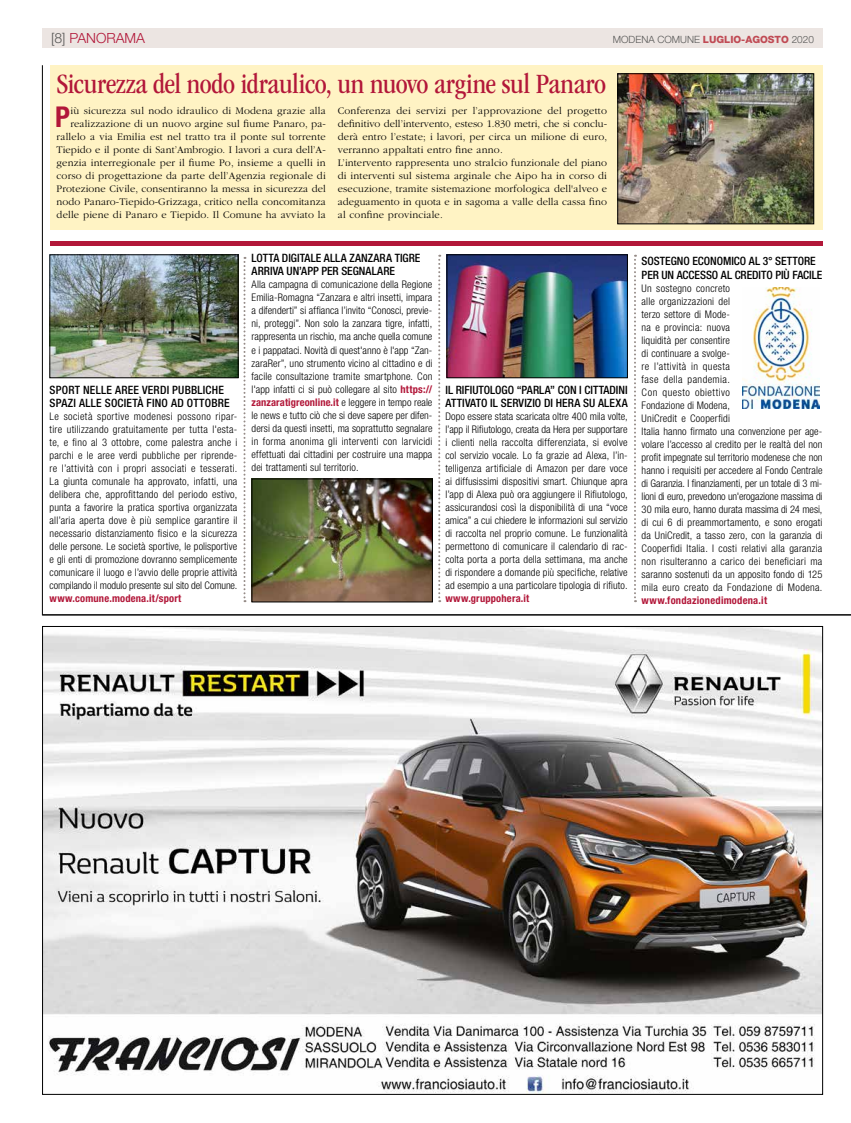
<style>
.page{position:relative;width:851px;height:1123px;background:#fff}
.page>*{position:absolute;margin:0;border:0;box-sizing:border-box;transform-origin:0 0}
.t1{font:condensed 28.9px "ITC Garamond Std";letter-spacing:-.015em;color:#b21739}
.t2{font:700 condensed 28.7px "Helvetica Neue LT Std";color:#b21739}
.t3{font:300 14px "Helvetica Neue LT Std";color:#b21739}
.t4{font:500 condensed 11.5px/13.5px "Helvetica Neue LT Std";letter-spacing:.005em;color:#000}
.t5{font:300 condensed 10.5px/13px "Helvetica Neue LT Std";letter-spacing:.01em;color:#000;text-align:justify}
.t6{font:300 10.5px/13px "ITC Garamond Std";letter-spacing:.02em;color:#000;text-align:right}
.t7{font:700 condensed 10.5px "Helvetica Neue LT Std";letter-spacing:.02em;color:#b21739}
.t8{font:300 10px "Helvetica Neue LT Std";color:#575756}
.s1{color:#575756}
.s2{font-weight:800;color:#c04a54}
.s3{font-weight:700;color:#b21739}
</style>
<div class="page">
<img style="left:44px;top:628px;width:776px;height:464px">
<div style="left:43px;top:28px;width:779px;height:20px;background:#ece5e2"></div>
<hr style="left:43px;top:614px;width:807px;height:1px;background:#000">
<hr style="left:42px;top:65px;width:1px;height:550px;background:#000">
<svg style="left:243px;top:257px;width:2px;height:345px"></svg>
<svg style="left:438px;top:255px;width:2px;height:347px"></svg>
<svg style="left:634px;top:255px;width:2px;height:347px"></svg>
<hr style="left:49px;top:241px;width:773px;height:4px;background:#b21739">
<div style="left:49px;top:65px;width:773px;height:165px;background:#fff3c4"></div>
<img style="left:52px;top:257px;width:184px;height:119px">
<div style="left:50px;top:255px;width:188px;height:123px;border:1px solid #000"></div>
<img style="left:254px;top:481px;width:176px;height:119px">
<div style="left:252px;top:479px;width:180px;height:123px;border:1px solid #000"></div>
<img style="left:448px;top:257px;width:177px;height:119px">
<div style="left:446px;top:255px;width:181px;height:123px;border:1px solid #000"></div>
<img style="left:619px;top:76px;width:192px;height:146px">
<div style="left:617px;top:74px;width:196px;height:150px;border:1px solid #000"></div>
<img style="left:742px;top:287px;width:77px;height:122px">
<h3 class="t3" style="left:51px;top:30px;width:95px"><span class="s1">[8]</span> PANORAMA</h3>
<p class="t8" style="left:612px;top:33px;width:202px">MODENA COMUNE <span class="s2">LUGLIO-AGOSTO</span> 2020</p>
<h1 class="t1" style="left:57px;top:68px;width:551px">Sicurezza del nodo idraulico, un nuovo argine sul Panaro</h1>
<h2 class="t2" style="left:55px;top:99px;width:16px">P</h2>
<p class="t6" style="left:57px;top:104px;width:271px">iù sicurezza sul nodo idraulico di Modena grazie alla realizzazione di un nuovo argine sul fiume Panaro, pa&shy;rallelo a via Emilia est nel tratto tra il ponte sul torrente Tiepido e il ponte di Sant’Ambrogio. I lavori a cura dell’A&shy;genzia interregionale per il fiume Po, insieme a quelli in corso di progettazione da parte dell’Agenzia regionale di Protezione Civile, consentiranno la messa in sicurezza del nodo Panaro-Tiepido-Grizzaga, critico nella concomitanza delle piene di Panaro e Tiepido. Il Comune ha avviato la</p>
<p class="t6" style="left:338px;top:104px;width:271px;text-align:left">Conferenza dei servizi per l’approvazione del progetto definitivo dell’intervento, esteso 1.830 metri, che si conclu&shy;derà entro l’estate; i lavori, per circa un milione di euro, verranno appaltati entro fine anno.<br>L’intervento rappresenta uno stralcio funzionale del piano di interventi sul sistema arginale che Aipo ha in corso di esecuzione, tramite sistemazione morfologica dell'alveo e adeguamento in quota e in sagoma a valle della cassa fino al confine provinciale.</p>
<p class="t4" style="left:50px;top:382px;width:181px">SPORT NELLE AREE VERDI PUBBLICHE<br>SPAZI ALLE SOCIETÀ FINO AD OTTOBRE</p>
<p class="t5" style="left:50px;top:410px;width:189px">Le società sportive modenesi possono ripar&shy;tire utilizzando gratuitamente per tutta l'esta&shy;te, e fino al 3 ottobre, come palestra anche i parchi e le aree verdi pubbliche per riprende&shy;re l’attività con i propri associati e tesserati.<br>La giunta comunale ha approvato, infatti, una delibera che, approfittando del periodo estivo, punta a favorire la pratica sportiva organizzata all’aria aperta dove è più semplice garantire il necessario distanziamento fisico e la sicurezza delle persone. Le società sportive, le polisportive e gli enti di promozione dovranno semplicemente comunicare il luogo e l’avvio delle proprie attività compilando il modulo presente sul sito del Comune.</p>
<p class="t7" style="left:50px;top:592px;width:133px">www.comune.modena.it/sport</p>
<p class="t4" style="left:251px;top:251px;width:170px">LOTTA DIGITALE ALLA ZANZARA TIGRE<br>ARRIVA UN’APP PER SEGNALARE</p>
<p class="t5" style="left:251px;top:278px;width:182px">Alla campagna di comunicazione della Regione Emilia-Romagna “Zanzara e altri insetti, impara a difenderti” si affianca l’invito “Conosci, previe&shy;ni, proteggi”. Non solo la zanzara tigre, infatti, rappresenta un rischio, ma anche quella comune e i pappataci. Novità di quest'anno è l'app “Zan&shy;zaraRer”, uno strumento vicino al cittadino e di facile consultazione tramite smartphone. Con l'app infatti ci si può collegare al sito <span class="s3">https:// zanzaratigreonline.it</span> e leggere in tempo reale le news e tutto ciò che si deve sapere per difen&shy;dersi da questi insetti, ma soprattutto segnalare in forma anonima gli interventi con larvicidi effettuati dai cittadini per costruire una mappa dei trattamenti sul territorio.</p>
<p class="t4" style="left:445px;top:382px;width:184px">IL RIFIUTOLOGO “PARLA” CON I CITTADINI<br>ATTIVATO IL SERVIZIO DI HERA SU ALEXA</p>
<p class="t5" style="left:445px;top:410px;width:184px">Dopo essere stata scaricata oltre 400 mila volte, l’app il Rifiutologo, creata da Hera per supportare i clienti nella raccolta differenziata, si evolve col servizio vocale. Lo fa grazie ad Alexa, l’in&shy;telligenza artificiale di Amazon per dare voce ai diffusissimi dispositivi smart. Chiunque apra l’app di Alexa può ora aggiungere il Rifiutologo, assicurandosi così la disponibilità di una “voce amica” a cui chiedere le informazioni sul servizio di raccolta nel proprio comune. Le funzionalità permettono di comunicare il calendario di rac&shy;colta porta a porta della settimana, ma anche di rispondere a domande più specifiche, relative ad esempio a una particolare tipologia di rifiuto.</p>
<p class="t7" style="left:445px;top:592px;width:85px">www.gruppohera.it</p>
<p class="t4" style="left:641px;top:254px;width:182px">SOSTEGNO ECONOMICO AL 3° SETTORE<br>PER UN ACCESSO AL CREDITO PIÙ FACILE</p>
<p class="t5" style="left:641px;top:281px;width:182px;text-align:left">Un sostegno concreto<br>alle organizzazioni del<br>terzo settore di Mode-<br>na e provincia: nuova<br>liquidità per consentire<br>di continuare a svolge-<br>re l’attività in questa<br>fase della pandemia.<br>Con questo obiettivo<br>Fondazione di Modena,<br>UniCredit e Cooperfidi<br>Italia hanno firmato una convenzione per age&shy;volare l’accesso al credito per le realtà del non profit impegnate sul territorio modenese che non hanno i requisiti per accedere al Fondo Centrale di Garanzia. I finanziamenti, per un totale di 3 mi&shy;lioni di euro, prevedono un'erogazione massima di 30 mila euro, hanno durata massima di 24 mesi, di cui 6 di preammortamento, e sono erogati da UniCredit, a tasso zero, con la garanzia di Cooperfidi Italia. I costi relativi alla garanzia non risulteranno a carico dei beneficiari ma saranno sostenuti da un apposito fondo di 125 mila euro creato da Fondazione di Modena.</p>
<p class="t7" style="left:641px;top:593px;width:127px">www.fondazionedimodena.it</p>
</div>
